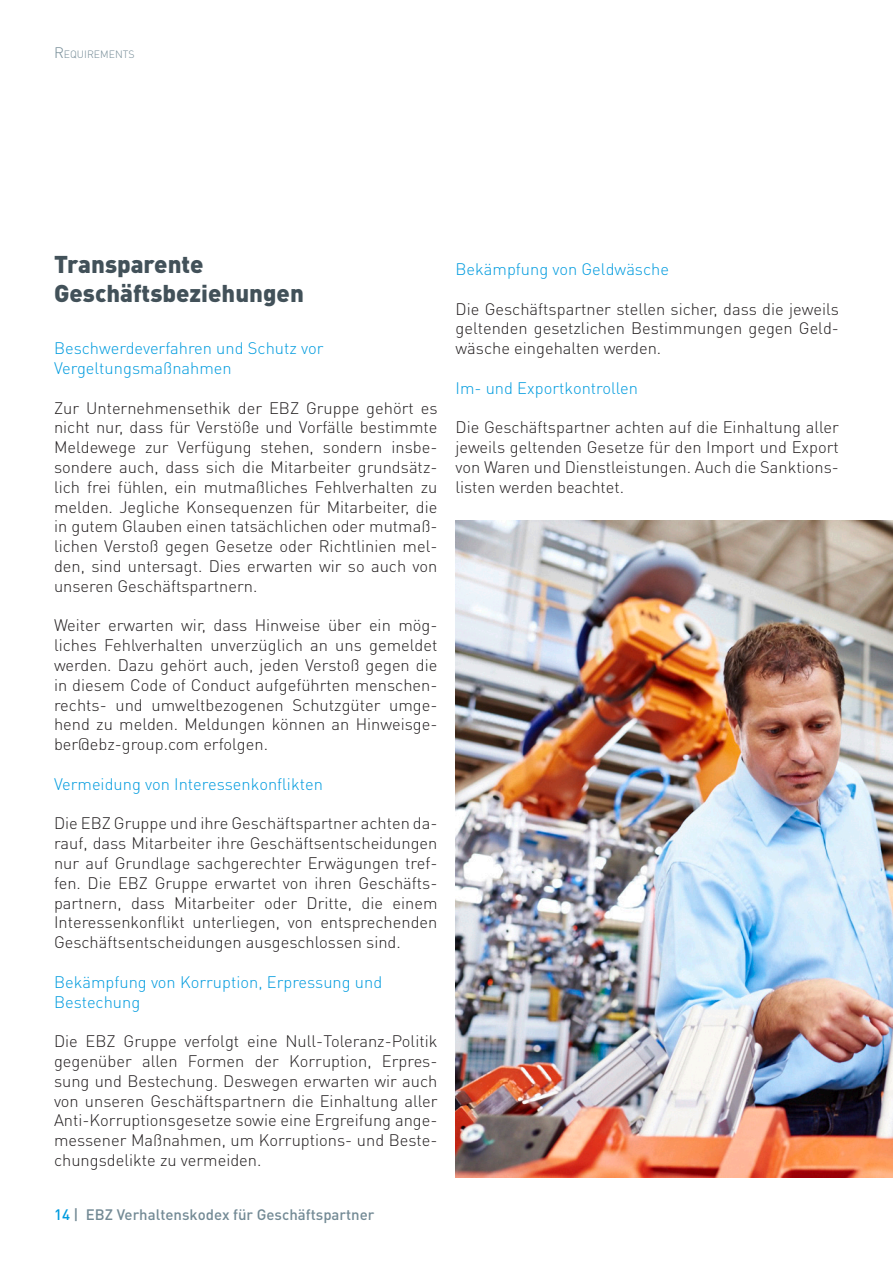
<style>
.page{position:relative;width:893px;height:1263px;background:#fff}
.page>*{position:absolute;margin:0;border:0;box-sizing:border-box;transform-origin:0 0}
.Ü2{font:900 24px/28.8px "DIN Pro";color:#425159}
.Fließtext{font:300 16.5px/19.8px "DIN Pro";color:#231f20;text-align:justify}
.Ü4{font:300 16.5px/19.8px "DIN Pro";color:#009bde}
.t1{font:500 15px "DIN Pro";color:#738a95}
.t2{font:300 10.5px "DIN Pro";color:#738a95}
.s1{font-size:15px}
.s2{color:#009bde}
</style>
<div class="page">
<img style="left:455px;top:520px;width:438px;height:658px">
<p class="t2" style="left:54px;top:47px;width:82px"><span class="s1">R</span> EQUIREMENTS</p>
<p class="Ü2" style="left:54px;top:249px;width:251px">Transparente<br>Geschäftsbeziehungen</p>
<p class="Ü4" style="left:54px;top:338px;width:271px">Beschwerdeverfahren und Schutz vor<br>Vergeltungsmaßnahmen</p>
<p class="Fließtext" style="left:54px;top:397px;width:385px">Zur Unternehmensethik der EBZ Gruppe gehört es nicht nur, dass für Verstöße und Vorfälle bestimmte Meldewege zur Verfügung stehen, sondern insbe&shy;sondere auch, dass sich die Mitarbeiter grundsätz&shy;lich frei fühlen, ein mutmaßliches Fehlverhalten zu melden. Jegliche Konsequenzen für Mitarbeiter, die in gutem Glauben einen tatsächlichen oder mutmaß&shy;lichen Verstoß gegen Gesetze oder Richtlinien mel&shy;den, sind untersagt. Dies erwarten wir so auch von unseren Geschäftspartnern.</p>
<p class="Fließtext" style="left:54px;top:615px;width:385px">Weiter erwarten wir, dass Hinweise über ein mög&shy;liches Fehlverhalten unverzüglich an uns gemeldet werden. Dazu gehört auch, jeden Verstoß gegen die in diesem Code of Conduct aufgeführten menschen&shy;rechts- und umweltbezogenen Schutzgüter umge&shy;hend zu melden. Meldungen können an Hinweisge&shy;ber@ebz-group.com erfolgen.</p>
<p class="Ü4" style="left:54px;top:773px;width:270px">Vermeidung von Interessenkonflikten</p>
<p class="Fließtext" style="left:54px;top:813px;width:385px">Die EBZ Gruppe und ihre Geschäftspartner achten da&shy;rauf, dass Mitarbeiter ihre Geschäftsentscheidungen nur auf Grundlage sachgerechter Erwägungen tref&shy;fen. Die EBZ Gruppe erwartet von ihren Geschäfts&shy;partnern, dass Mitarbeiter oder Dritte, die einem Interessenkonflikt unterliegen, von entsprechenden Geschäftsentscheidungen ausgeschlossen sind.</p>
<p class="Ü4" style="left:54px;top:971px;width:330px">Bekämpfung von Korruption, Erpressung und<br>Bestechung</p>
<p class="Fließtext" style="left:54px;top:1031px;width:385px">Die EBZ Gruppe verfolgt eine Null-Toleranz-Politik gegenüber allen Formen der Korruption, Erpres&shy;sung und Bestechung. Deswegen erwarten wir auch von unseren Geschäftspartnern die Einhaltung aller Anti-Korruptionsgesetze sowie eine Ergreifung ange&shy;messener Maßnahmen, um Korruptions- und Beste&shy;chungsdelikte zu vermeiden.</p>
<p class="t1" style="left:54px;top:1205px;width:322px"><span class="s2">14</span> | EBZ Verhaltenskodex für Geschäftspartner</p>
<p class="Ü4" style="left:455px;top:258px;width:215px">Bekämpfung von Geldwäsche</p>
<p class="Fließtext" style="left:455px;top:298px;width:385px">Die Geschäftspartner stellen sicher, dass die jeweils geltenden gesetzlichen Bestimmungen gegen Geld&shy;wäsche eingehalten werden.</p>
<p class="Ü4" style="left:455px;top:377px;width:184px">Im- und Exportkontrollen</p>
<p class="Fließtext" style="left:455px;top:417px;width:385px">Die Geschäftspartner achten auf die Einhaltung aller jeweils geltenden Gesetze für den Import und Export von Waren und Dienstleistungen. Auch die Sanktions&shy;listen werden beachtet.</p>
</div>
